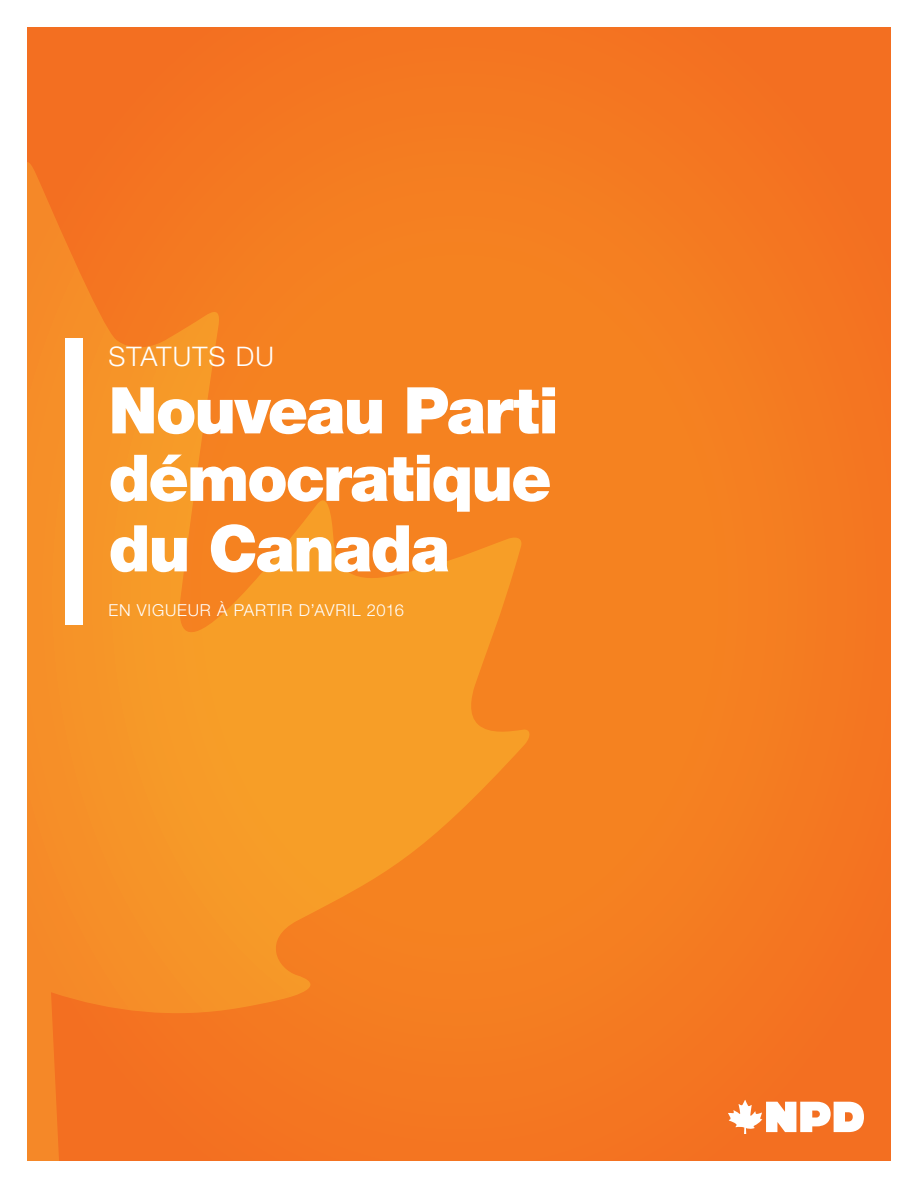
<style>
.page{position:relative;width:918px;height:1188px;background:#fff}
.page>*{position:absolute;margin:0;border:0;box-sizing:border-box;transform-origin:0 0}
.Body{font:900 64.5px "Helvetica Neue LT Std";letter-spacing:-.03em;color:#fff}
.Body-2{font:300 27px "Helvetica Neue LT Std";letter-spacing:.035em;color:#fff}
.Body-3{font:300 16.5px "Helvetica Neue LT Std";letter-spacing:.05em;color:#fff}
</style>
<div class="page">
<div style="left:27px;top:27px;width:864px;height:1134px;background:#f47921"></div>
<svg style="left:728px;top:1100px;width:136px;height:34px"></svg>
<svg style="left:27px;top:162px;width:503px;height:999px"></svg>
<div style="left:65px;top:338px;width:18px;height:287px;background:#fff"></div>
<p class="Body-2" style="left:109px;top:340px;width:167px">STATUTS DU</p>
<p class="Body" style="left:109px;top:372px;width:452px">Nouveau Parti</p>
<p class="Body" style="left:109px;top:439px;width:445px">démocratique</p>
<p class="Body" style="left:109px;top:510px;width:343px">du Canada</p>
<p class="Body-3" style="left:109px;top:600px;width:297px">EN VIGUEUR À PARTIR D’AVRIL 2016</p>
</div>
